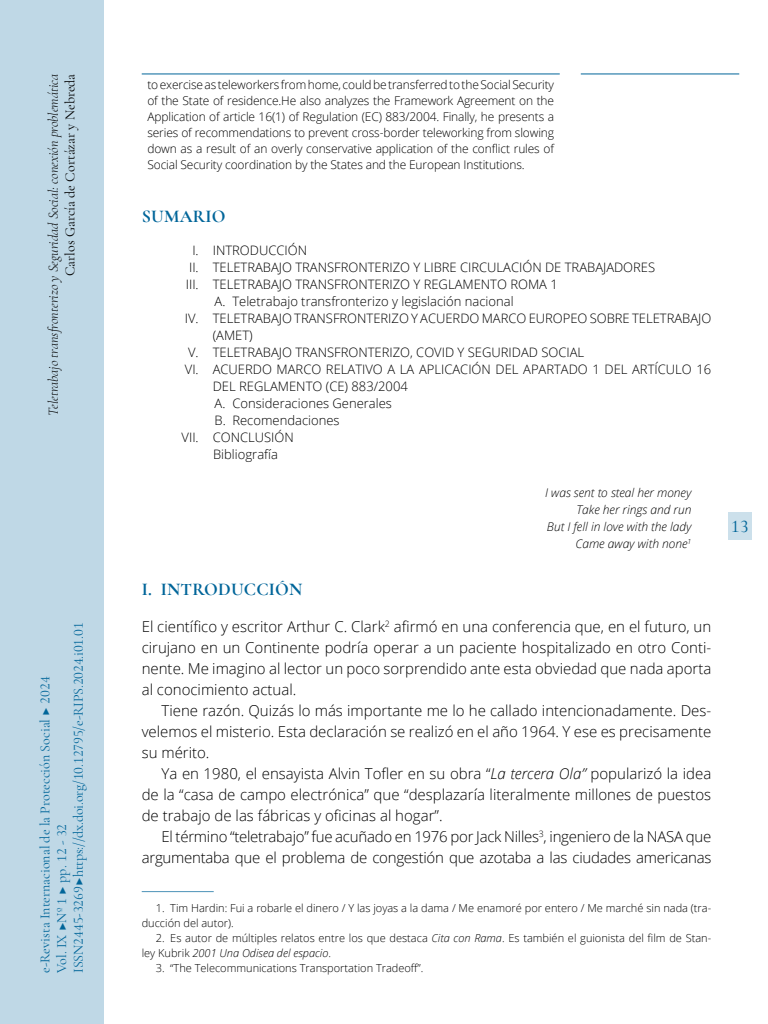
<style>
.page{position:relative;width:768px;height:1024px;background:#fff}
.page>*{position:absolute;margin:0;border:0;box-sizing:border-box;transform-origin:0 0}
.t1{font:700 18px "Cormorant Garamond";letter-spacing:.01em;color:#006599}
.t2{font:500 18px "Cormorant Garamond";color:#006599}
.t3{font:300 15px/21px "Open Sans";color:#000;text-align:justify}
.t4{font:14px/16.8px "Cormorant Garamond";color:#006599}
.t5{font:italic 300 14px "Cormorant Garamond";color:#000}
.t6{font:14px "Cormorant Garamond";color:#000}
.t7{font:300 13px "Open Sans";color:#000}
.t8{font:300 12px/16px "Open Sans";letter-spacing:-.01em;color:#000;text-align:justify}
.t9{font:italic 300 12px/17px "Open Sans";color:#000;text-align:right}
.t10{font:300 11px/15px "Open Sans";color:#000}
.s1{font-style:italic}
</style>
<div class="page">
<hr style="left:142px;top:74px;width:418px;height:1px;background:#006599">
<hr style="left:581px;top:74px;width:158px;height:1px;background:#006599">
<hr style="left:142px;top:891px;width:72px;height:1px;background:#4d93b8">
<div style="left:0;top:0;width:103px;height:1024px;background:#bfd8e6"></div>
<div style="left:728px;top:512px;width:23px;height:28px;background:#cce0eb"></div>
<p class="t5" style="left:45px;top:416px;width:344px;rotate:-90deg">Teletrabajo transfronterizo y Seguridad Social: conexión problemática</p>
<p class="t6" style="left:62px;top:276px;width:204px;rotate:-90deg">Carlos García de Cortázar y Nebreda</p>
<p class="t4" style="left:36px;top:973px;width:352px;rotate:-90deg">e-Revista Internacional de la Protección Social ▶ 2024<br>Vol. IX ▶Nº 1 ▶ pp. 12 - 32<br>ISSN 2445-3269 ▶ https://dx.doi.org/10.12795/e-RIPS.2024.i01.01</p>
<p class="t8" style="left:147px;top:76px;width:408px">to exercise as teleworkers from home, could be transferred to the Social Security of the State of residence.He also analyzes the Framework Agreement on the Application of article 16(1) of Regulation (EC) 883/2004. Finally, he presents a series of recommendations to prevent cross-border teleworking from slowing down as a result of an overly conservative application of the conflict rules of Social Security coordination by the States and the European Institutions.</p>
<p class="t1" style="left:142px;top:205px;width:85px">SUMARIO</p>
<p class="t7" style="left:192px;top:241px;width:116px">I. INTRODUCCIÓN</p>
<p class="t7" style="left:189px;top:258px;width:468px">II. TELETRABAJO TRANSFRONTERIZO Y LIBRE CIRCULACIÓN DE TRABAJADORES</p>
<p class="t7" style="left:186px;top:275px;width:374px">III. TELETRABAJO TRANSFRONTERIZO Y REGLAMENTO ROMA 1</p>
<p class="t7" style="left:215px;top:292px;width:301px">A. Teletrabajo transfronterizo y legislación nacional</p>
<p class="t7" style="left:185px;top:309px;width:528px">IV. TELETRABAJO TRANSFRONTERIZO Y ACUERDO MARCO EUROPEO SOBRE TELETRABAJO</p>
<p class="t7" style="left:213px;top:326px;width:42px">(AMET)</p>
<p class="t7" style="left:188px;top:343px;width:398px">V. TELETRABAJO TRANSFRONTERIZO, COVID Y SEGURIDAD SOCIAL</p>
<p class="t7" style="left:185px;top:360px;width:528px">VI. ACUERDO MARCO RELATIVO A LA APLICACIÓN DEL APARTADO 1 DEL ARTÍCULO 16</p>
<p class="t7" style="left:213px;top:377px;width:197px">DEL REGLAMENTO (CE) 883/2004</p>
<p class="t7" style="left:215px;top:394px;width:179px">A. Consideraciones Generales</p>
<p class="t7" style="left:215px;top:411px;width:127px">B. Recomendaciones</p>
<p class="t7" style="left:182px;top:428px;width:114px">VII. CONCLUSIÓN</p>
<p class="t7" style="left:213px;top:445px;width:66px">Bibliografía</p>
<p class="t9" style="left:545px;top:483px;width:148px">I was sent to steal her money<br>Take her rings and run<br>But I fell in love with the lady<br>Came away with none<sup>1</sup></p>
<p class="t1" style="left:142px;top:578px;width:162px">I. INTRODUCCIÓN</p>
<p class="t3" style="left:142px;top:615px;width:571px">El científico y escritor Arthur C. Clark<sup>2</sup> afirmó en una conferencia que, en el futuro, un cirujano en un Continente podría operar a un paciente hospitalizado en otro Conti&shy;nente. Me imagino al lector un poco sorprendido ante esta obviedad que nada aporta al conocimiento actual.</p>
<p class="t3" style="left:142px;top:699px;width:571px;text-indent:20px">Tiene razón. Quizás lo más importante me lo he callado intencionadamente. Des&shy;velemos el misterio. Esta declaración se realizó en el año 1964. Y ese es precisamente su mérito.</p>
<p class="t3" style="left:142px;top:762px;width:571px;text-indent:20px">Ya en 1980, el ensayista Alvin Tofler en su obra “<span class="s1">La tercera Ola”</span> popularizó la idea de la “casa de campo electrónica” que “desplazaría literalmente millones de puestos de trabajo de las fábricas y oficinas al hogar”.</p>
<p class="t3" style="left:142px;top:825px;width:571px;text-align:right">El término “teletrabajo” fue acuñado en 1976 por Jack Nilles<sup>3</sup>, ingeniero de la NASA que argumentaba que el problema de congestión que azotaba a las ciudades americanas</p>
<p class="t10" style="left:142px;top:900px;width:571px;text-indent:14px">1. Tim Hardin: Fui a robarle el dinero / Y las joyas a la dama / Me enamoré por entero / Me marché sin nada (tra&shy;ducción del autor).</p>
<p class="t10" style="left:142px;top:931px;width:571px;text-indent:14px">2. Es autor de múltiples relatos entre los que destaca <span class="s1">Cita con Rama</span>. Es también el guionista del film de Stan&shy;ley Kubrik <span class="s1">2001 Una Odisea del espacio</span>.</p>
<p class="t10" style="left:156px;top:961px;width:269px">3. “The Telecommunications Transportation Tradeoff”.</p>
<p class="t2" style="left:731px;top:515px;width:19px">13</p>
</div>
